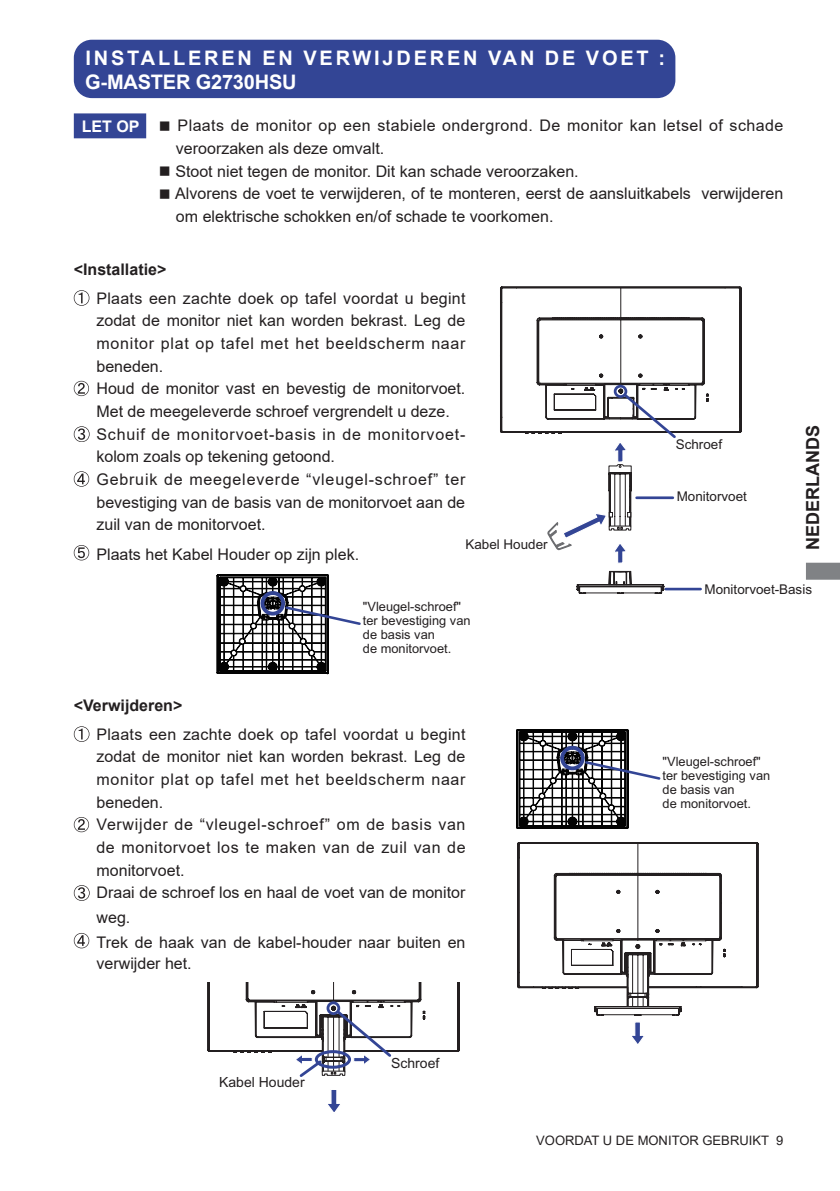
<style>
.page{position:relative;width:840px;height:1191px;background:#fff}
.page>*{position:absolute;margin:0;border:0;box-sizing:border-box;transform-origin:0 0}
.t1{font:700 20px/24px "Arial";letter-spacing:.14em;color:#fff}
.t2{font:700 18px "Arial";color:#231f20}
.t3{font:16px/22.6px "Arial";color:#231f20}
.t4{font:16px/22.6px "Arial";letter-spacing:.025em;color:#231f20}
.t5{font:700 16px "Arial";color:#231f20}
.t6{font:700 16px "Arial";color:#fff}
.t7{font:14px "Arial";color:#231f20}
.t8{font:13.4px "Arial";color:#231f20}
.t9{font:13px "Arial";color:#231f20}
.t10{font:12.8px/14px "Arial";color:#231f20}
</style>
<div class="page">
<svg style="left:806px;top:562px;width:33px;height:18px"></svg>
<div style="left:75px;top:41px;width:599px;height:56px;background:#334595;border-radius:17px"></div>
<div style="left:74px;top:40px;width:601px;height:58px;border:2px solid #334595;border-radius:17px"></div>
<div style="left:74px;top:113px;width:72px;height:25px;background:#334595;border:2px solid #334595"></div>
<svg style="left:74px;top:290px;width:15px;height:16px"></svg>
<svg style="left:74px;top:381px;width:15px;height:15px"></svg>
<svg style="left:74px;top:426px;width:15px;height:16px"></svg>
<svg style="left:74px;top:471px;width:15px;height:16px"></svg>
<svg style="left:74px;top:545px;width:15px;height:15px"></svg>
<svg style="left:74px;top:726px;width:15px;height:16px"></svg>
<svg style="left:74px;top:817px;width:15px;height:15px"></svg>
<svg style="left:74px;top:885px;width:15px;height:15px"></svg>
<svg style="left:74px;top:933px;width:15px;height:15px"></svg>
<hr style="left:665px;top:588px;width:35px;height:2px;background:#334595">
<svg style="left:576px;top:571px;width:87px;height:23px"></svg>
<svg style="left:500px;top:287px;width:241px;height:276px"></svg>
<div style="left:613px;top:385px;width:14px;height:13px;border:3px solid #334595;border-radius:50%"></div>
<svg style="left:328px;top:1090px;width:12px;height:22px"></svg>
<svg style="left:207px;top:982px;width:252px;height:95px"></svg>
<div style="left:326px;top:1001px;width:14px;height:14px;border:3px solid #334595;border-radius:50%"></div>
<svg style="left:216px;top:574px;width:145px;height:100px"></svg>
<div style="left:260px;top:591px;width:25px;height:24px;border:4px solid #334595;border-radius:50%"></div>
<svg style="left:517px;top:842px;width:240px;height:202px"></svg>
<svg style="left:516px;top:729px;width:145px;height:99px"></svg>
<div style="left:560px;top:746px;width:24px;height:24px;border:4px solid #334595;border-radius:50%"></div>
<p class="t1" style="left:85px;top:46px;width:581px">INSTALLEREN EN VERWIJDEREN VAN DE VOET :<br>G-MASTER G2730HSU</p>
<p class="t6" style="left:82px;top:115px;width:59px">LET OP</p>
<p class="t4" style="left:176px;top:114px;width:608px;text-indent:-17px">■ Plaats de monitor op een stabiele ondergrond. De monitor kan letsel of schade veroorzaken als deze omvalt.</p>
<p class="t3" style="left:159px;top:160px;width:421px">■ Stoot niet tegen de monitor. Dit kan schade veroorzaken.</p>
<p class="t3" style="left:176px;top:182px;width:608px;text-indent:-17px">■ Alvorens de voet te verwijderen, of te monteren, eerst de aansluitkabels verwijderen om elektrische schokken en/of schade te voorkomen.</p>
<p class="t5" style="left:74px;top:258px;width:94px">&lt;Installatie&gt;</p>
<p class="t3" style="left:96px;top:286px;width:370px">Plaats een zachte doek op tafel voordat u begint zodat de monitor niet kan worden bekrast. Leg de monitor plat op tafel met het beeldscherm naar beneden.<br>Houd de monitor vast en bevestig de monitorvoet.<br>Met de meegeleverde schroef vergrendelt u deze.<br>Schuif de monitorvoet-basis in de monitorvoet&shy;kolom zoals op tekening getoond.<br>Gebruik de meegeleverde “vleugel-schroef” ter bevestiging van de basis van de monitorvoet aan de zuil van de monitorvoet.</p>
<p class="t3" style="left:96px;top:543px;width:264px">Plaats het Kabel Houder op zijn plek.</p>
<p class="t8" style="left:465px;top:535px;width:84px">Kabel Houder</p>
<p class="t8" style="left:675px;top:435px;width:48px">Schroef</p>
<p class="t8" style="left:676px;top:487px;width:72px">Monitorvoet</p>
<p class="t2" style="left:799px;top:550px;width:126px;rotate:-90deg">NEDERLANDS</p>
<p class="t10" style="left:363px;top:599px;width:109px">"Vleugel-schroef" ter bevestiging van de basis van<br>de monitorvoet.</p>
<p class="t5" style="left:74px;top:694px;width:110px">&lt;Verwijderen&gt;</p>
<p class="t3" style="left:96px;top:722px;width:370px">Plaats een zachte doek op tafel voordat u begint zodat de monitor niet kan worden bekrast. Leg de monitor plat op tafel met het beeldscherm naar beneden.<br>Verwijder de “vleugel-schroef” om de basis van de monitorvoet los te maken van de zuil van de monitorvoet.<br>Draai de schroef los en haal de voet van de monitor weg.</p>
<p class="t3" style="left:96px;top:932px;width:370px;line-height:21.2px">Trek de haak van de kabel-houder naar buiten en verwijder het.</p>
<p class="t7" style="left:219px;top:1072px;width:87px">Kabel Houder</p>
<p class="t7" style="left:391px;top:1053px;width:50px">Schroef</p>
<p class="t8" style="left:704px;top:580px;width:109px">Monitorvoet-Basis</p>
<p class="t10" style="left:662px;top:754px;width:109px">"Vleugel-schroef" ter bevestiging van de basis van<br>de monitorvoet.</p>
<p class="t9" style="left:536px;top:1131px;width:248px">VOORDAT U DE MONITOR GEBRUIKT 9</p>
</div>
